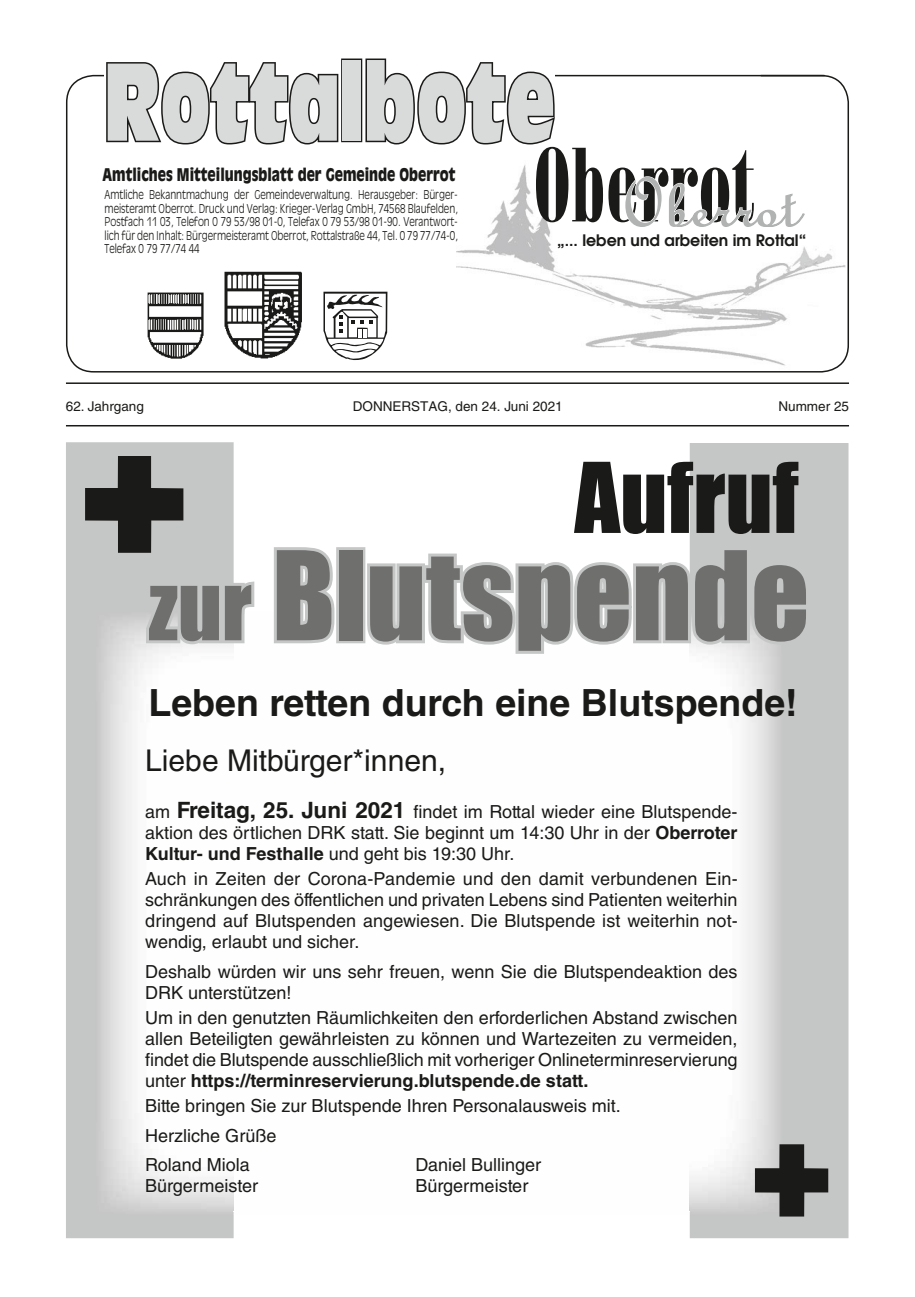
<style>
.page{position:relative;width:915px;height:1297px;background:#fff}
.page>*{position:absolute;margin:0;border:0;box-sizing:border-box;transform-origin:0 0}
.t1{font:114px "Impact";color:#6f6f6e}
.t2{font:108px "Antique Olive Nord";color:#d9dada;scale:.49 1}
.t3{font:90px "Impact";color:#1a1a18}
.t4{font:700 37.5px "Helvetica LT Std";color:#1a1a18}
.t5{font:30px "Helvetica LT Std";color:#1a1a18}
.t6{font:18px/21px "Helvetica LT Std";color:#1a1a18;text-align:justify}
.t7{font:900 17.25px "Antique Olive";color:#1a1a18;scale:.78 1}
.t8{font:600 15.75px "Avant Garde";color:#1a1a18}
.t9{font:13.5px "Helvetica LT Std";color:#1a1a18}
.t10{font:300 12px/13.5px "Antique Olive";color:#1a1a18;text-align:justify;scale:.81 1}
.s1{font-size:84px}
.s2{font-weight:700;font-size:22.5px}
.s3{font-weight:700}
</style>
<div class="page">
<hr style="left:66px;top:382px;width:782px;height:2px;background:#1a1a18">
<hr style="left:66px;top:425px;width:782px;height:1px;background:#1a1a18">
<svg style="left:323px;top:292px;width:64px;height:69px"></svg>
<img style="left:224px;top:271px;width:78px;height:88px">
<img style="left:147px;top:292px;width:57px;height:67px">
<img style="left:456px;top:180px;width:389px;height:189px">
<svg style="left:608px;top:150px;width:199px;height:98px"></svg>
<svg style="left:106px;top:62px;width:233px;height:83px"></svg>
<div style="left:341px;top:59px;width:21px;height:83px;border:3px solid #1a1a18"></div>
<svg style="left:365px;top:58px;width:237px;height:164px"></svg>
<div style="left:66px;top:442px;width:167px;height:796px;background:#c5c6c6"></div>
<div style="left:689px;top:443px;width:159px;height:795px;background:#c5c6c6"></div>
<img style="left:96px;top:612px;width:137px;height:603px">
<img style="left:689px;top:657px;width:93px;height:558px">
<svg style="left:85px;top:456px;width:98px;height:97px;background:#666665"></svg>
<svg style="left:754px;top:1144px;width:74px;height:72px;background:#696a69"></svg>
<svg style="left:143px;top:578px;width:112px;height:71px;background:#d1d2d2"></svg>
<svg style="left:274px;top:547px;width:64px;height:97px"></svg>
<div style="left:336px;top:547px;width:29px;height:96px;border:6px solid #c5c6c6"></div>
<svg style="left:364px;top:544px;width:448px;height:113px"></svg>
<h2 class="t2" style="left:104px;top:35px;width:921px">Rottalbote</h2>
<p class="t7" style="left:102px;top:165px;width:454px">Amtliches Mitteilungsblatt der Gemeinde Oberrot</p>
<p class="t10" style="left:104px;top:188px;width:438px">Amtliche Bekanntmachung der Gemeindeverwaltung. Herausgeber: Bürger&shy;meisteramt Oberrot. Druck und Verlag: Krieger-Verlag GmbH, 74568 Blaufelden, Postfach 11 03, Telefon 0 79 53/98 01-0, Telefax 0 79 53/98 01-90. Verantwort&shy;lich für den Inhalt: Bürgermeisteramt Oberrot, Rottalstraße 44, Tel. 0 79 77/74-0, Telefax 0 79 77/74 44</p>
<p class="t8" style="left:557px;top:230px;width:250px">„... leben und arbeiten im Rottal“</p>
<p class="t9" style="left:66px;top:399px;width:79px">62. Jahrgang</p>
<p class="t9" style="left:352px;top:399px;width:211px">DONNERSTAG, den 24. Juni 2021</p>
<p class="t9" style="left:778px;top:399px;width:72px">Nummer 25</p>
<h3 class="t3" style="left:574px;top:442px;width:225px">Aufruf</h3>
<h1 class="t1" style="left:148px;top:525px;width:662px"><span class="s1">zur</span> Blutspende</h1>
<h3 class="t4" style="left:148px;top:680px;width:650px">Leben retten durch eine Blutspende!</h3>
<h3 class="t5" style="left:145px;top:743px;width:302px">Liebe Mitbürger*innen,</h3>
<p class="t6" style="left:145px;top:801px;width:593px">am <span class="s2">Freitag, 25. Juni 2021</span> findet im Rottal wieder eine Blutspende&shy;aktion des örtlichen DRK statt. Sie beginnt um 14:30 Uhr in der <span class="s3">Oberroter Kultur- und Festhalle</span> und geht bis 19:30 Uhr.</p>
<p class="t6" style="left:145px;top:868px;width:593px">Auch in Zeiten der Corona-Pandemie und den damit verbundenen Ein&shy;schränkungen des öffentlichen und privaten Lebens sind Patienten weiterhin dringend auf Blutspenden angewiesen. Die Blutspende ist weiterhin not&shy;wendig, erlaubt und sicher.</p>
<p class="t6" style="left:145px;top:961px;width:593px">Deshalb würden wir uns sehr freuen, wenn Sie die Blutspendeaktion des<br>DRK unterstützen!</p>
<p class="t6" style="left:145px;top:1007px;width:593px">Um in den genutzten Räumlichkeiten den erforderlichen Abstand zwischen allen Beteiligten gewährleisten zu können und Wartezeiten zu vermeiden, findet die Blutspende ausschließlich mit vorheriger Onlineterminreservierung unter <span class="s3">https://terminreservierung.blutspende.de statt.</span></p>
<p class="t6" style="left:145px;top:1091px;width:477px;line-height:29.5px;text-align:left">Bitte bringen Sie zur Blutspende Ihren Personalausweis mit.<br>Herzliche Grüße<br>Roland Miola</p>
<p class="t6" style="left:415px;top:1154px;width:127px">Daniel Bullinger</p>
<p class="t6" style="left:145px;top:1175px;width:114px">Bürgermeister</p>
<p class="t6" style="left:415px;top:1175px;width:114px">Bürgermeister</p>
</div>
